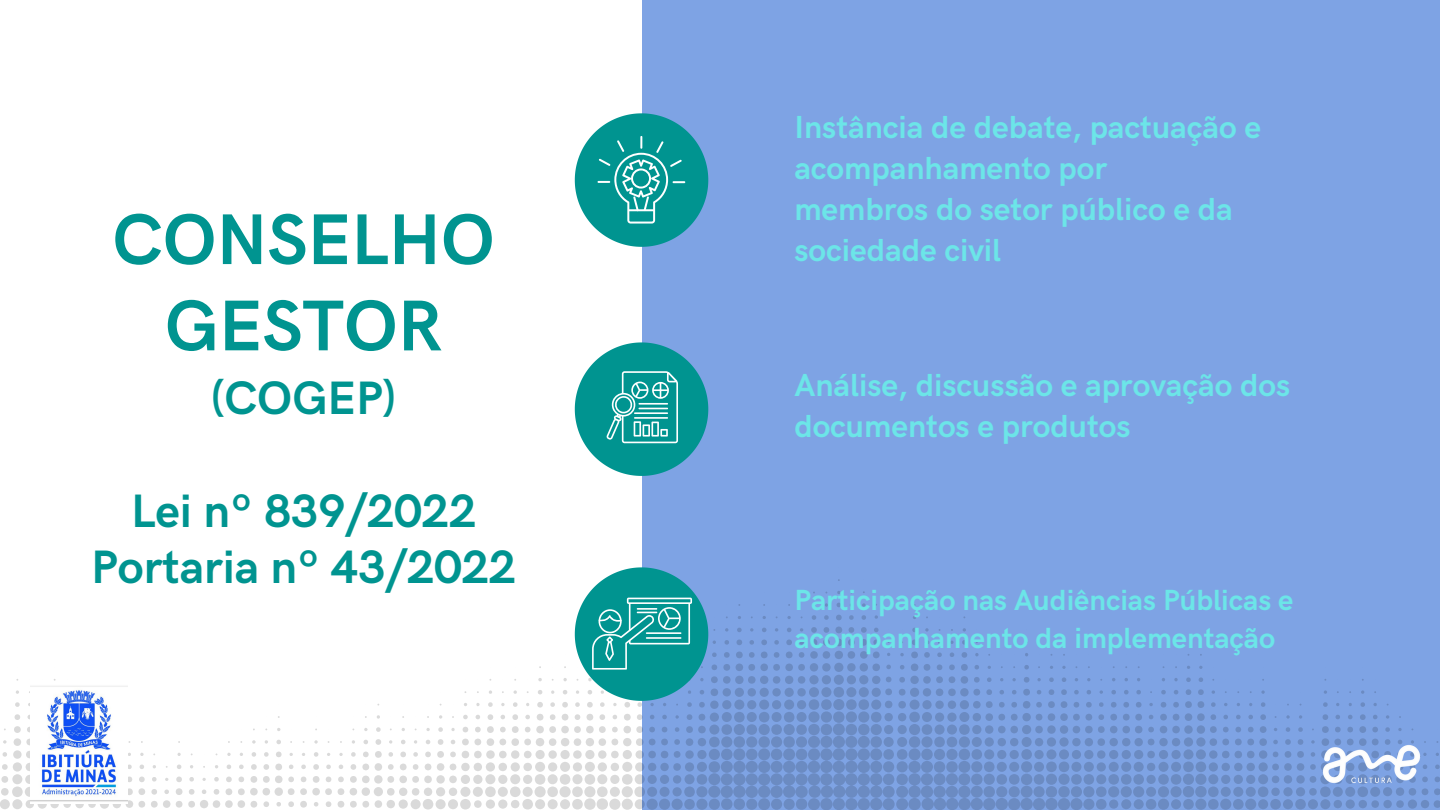
<style>
.page{position:relative;width:1440px;height:810px;background:#7ea3e4}
.page>*{position:absolute;margin:0;border:0;box-sizing:border-box;transform-origin:0 0}
.t1{font:700 72px/86.2px "HK Grotesk";color:#009490;text-align:center}
.t2{font:700 47px/56.2px "HK Grotesk";color:#009490;text-align:center}
.t3{font:700 32px/41.2px "HK Grotesk";color:#6ce5e8}
.t4{font:700 29.2px/37.5px "HK Grotesk";color:#6ce5e8}
</style>
<div class="page">
<div style="left:0;top:0;width:641px;height:810px;background:#fff"></div>
<svg style="left:0;top:579px;width:1440px;height:231px"></svg>
<svg style="left:575px;top:567px;width:133px;height:134px"></svg>
<hr style="left:646px;top:637px;width:35px;height:2px;background:#fff">
<svg style="left:575px;top:113px;width:133px;height:134px"></svg>
<svg style="left:575px;top:342px;width:133px;height:134px"></svg>
<img style="left:31px;top:684px;width:96px;height:120px">
<img style="left:1318px;top:741px;width:108px;height:46px">
<h1 class="t1" style="left:112px;top:199px;width:384px">CONSELHO<br>GESTOR</h1>
<h2 class="t2" style="left:211px;top:372px;width:186px">(COGEP)</h2>
<h2 class="t2" style="left:91px;top:484px;width:427px">Lei nº 839/2022<br>Portaria nº 43/2022</h2>
<p class="t3" style="left:794px;top:107px;width:468px">Instância de debate, pactuação e acompanhamento por<br>membros do setor público e da sociedade civil</p>
<p class="t3" style="left:794px;top:365px;width:497px">Análise, discussão e aprovação dos documentos e produtos</p>
<p class="t4" style="left:794px;top:583px;width:501px">Participação nas Audiências Públicas e acompanhamento da implementação</p>
</div>
